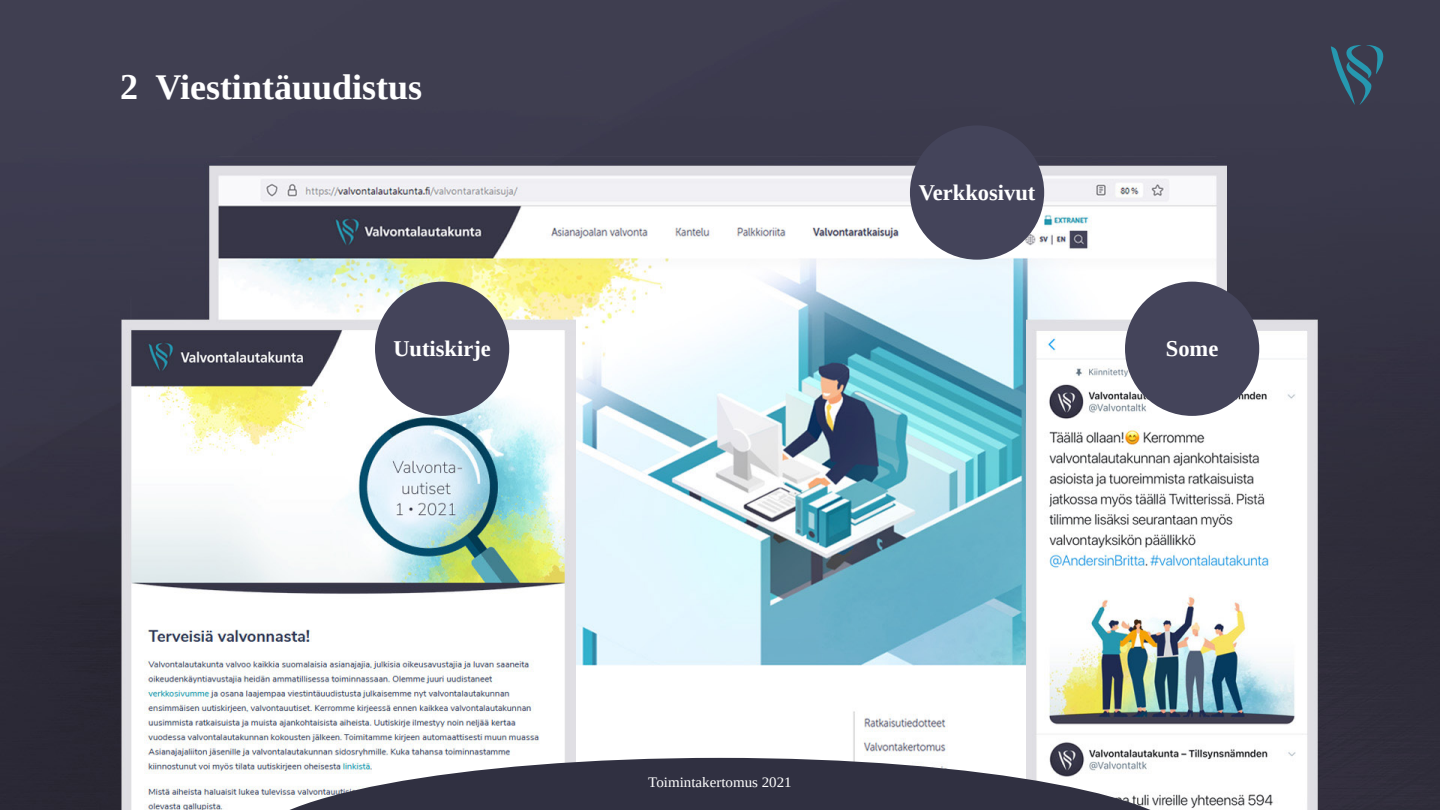
<style>
.page{position:relative;width:1440px;height:810px;background:#fff}
.page>*{position:absolute;margin:0;border:0;box-sizing:border-box;transform-origin:0 0}
.t1{font:700 36px "Liberation Serif";color:#fff}
.t2{font:700 22.5px "Liberation Serif";color:#fff}
.Toimintakertomus_202{font:14.55px "Liberation Serif";color:#fff}
</style>
<div class="page">
<img style="left:0;top:0;width:1440px;height:810px">
<svg style="left:248px;top:758px;width:944px;height:52px;fill:#303041"></svg>
<svg style="left:1330px;top:45px;width:64px;height:65px;background:#374d61"></svg>
<div style="left:375px;top:282px;width:134px;height:134px;background:#44445a;border-radius:50%"></div>
<div style="left:910px;top:125px;width:134px;height:135px;background:#44445a;border-radius:50%"></div>
<div style="left:1125px;top:282px;width:134px;height:134px;background:#44445a;border-radius:50%"></div>
<p class="t1" style="left:120px;top:63px;width:304px">2 Viestintäuudistus</p>
<p class="t2" style="left:393px;top:334px;width:99px">Uutiskirje</p>
<p class="t2" style="left:919px;top:177px;width:118px">Verkkosivut</p>
<p class="t2" style="left:1166px;top:334px;width:54px">Some</p>
<p class="Toimintakertomus_202" style="left:648px;top:773px;width:145px">Toimintakertomus 2021</p>
</div>
